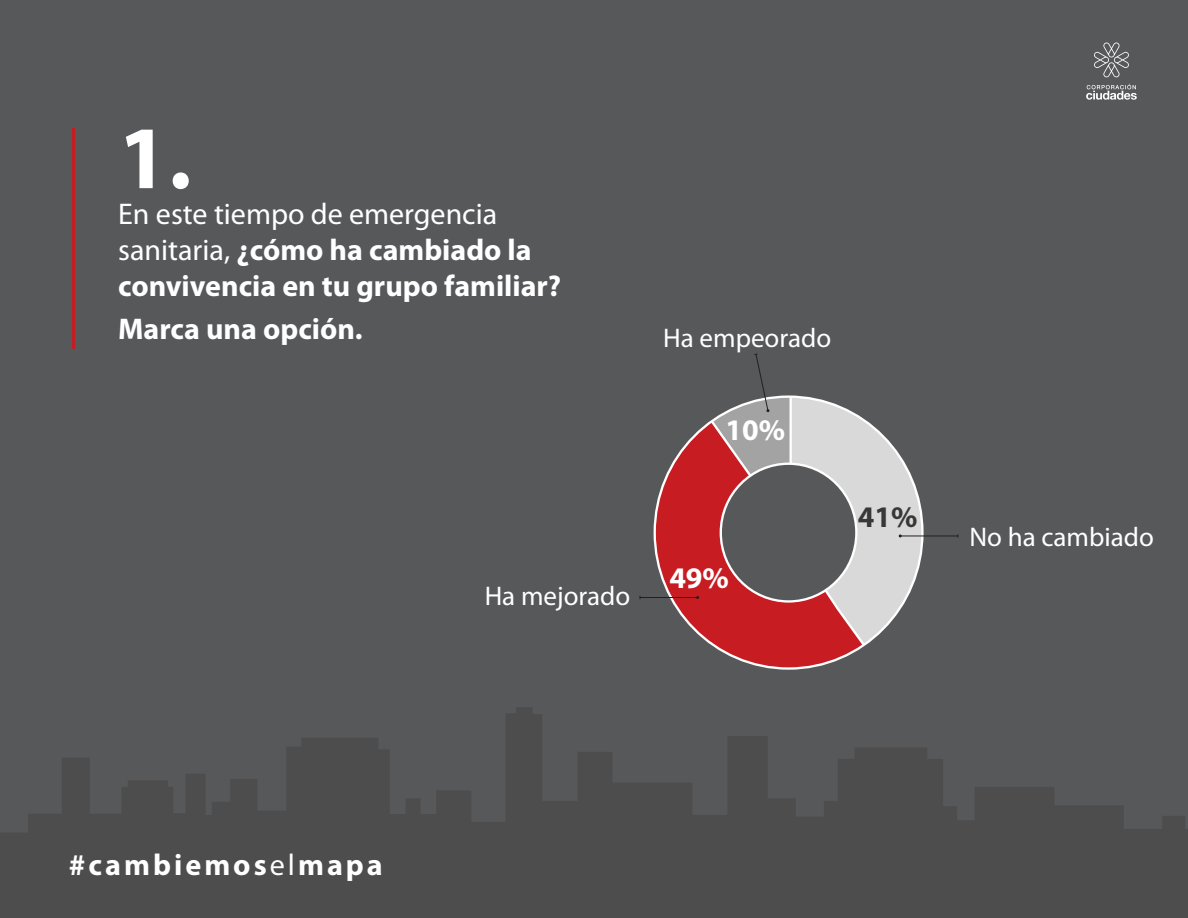
<style>
.page{position:relative;width:1188px;height:918px;background:#57585a}
.page>*{position:absolute;margin:0;border:0;box-sizing:border-box;transform-origin:0 0}
.t1{font:700 90px "Myriad Pro";color:#fff}
.t2{font:700 30.15px "Myriad Pro";letter-spacing:.1em;color:#fff}
.t3{font:700 30px/36px "Myriad Pro";color:#fff}
.t4{font:700 30px "Myriad Pro";color:#383838}
.t5{font:27px "Myriad Pro";color:#fff}
.s1{font-weight:400}
</style>
<div class="page">
<hr style="left:72px;top:128px;width:3px;height:221px;background:#c61c22">
<svg style="left:0;top:707px;width:1188px;height:211px;fill:#4d4d4d"></svg>
<svg style="left:1094px;top:43px;width:35px;height:34px"></svg>
<svg style="left:1086px;top:84px;width:51px;height:16px"></svg>
<div style="left:655px;top:397px;width:267px;height:272px;background:#c61c22;border-radius:50%"></div>
<hr style="left:900px;top:536px;width:58px;height:1px;background:#231f20">
<hr style="left:640px;top:597px;width:58px;height:1px;background:#231f20">
<svg style="left:691px;top:353px;width:231px;height:302px"></svg>
<p class="t1" style="left:118px;top:107px;width:75px">1.</p>
<p class="t3" style="left:118px;top:196px;width:445px"><span class="s1">En este tiempo de emergencia sanitaria,</span> ¿cómo ha cambiado la convivencia en tu grupo familiar?</p>
<p class="t3" style="left:118px;top:312px;width:246px">Marca una opción.</p>
<p class="t5" style="left:485px;top:581px;width:147px">Ha mejorado</p>
<p class="t5" style="left:663px;top:324px;width:169px">Ha empeorado</p>
<p class="t3" style="left:725px;top:413px;width:61px">10%</p>
<p class="t3" style="left:669px;top:560px;width:61px">49%</p>
<p class="t4" style="left:858px;top:500px;width:61px">41%</p>
<p class="t5" style="left:969px;top:522px;width:186px">No ha cambiado</p>
<p class="t2" style="left:69px;top:848px;width:316px">#cambiemos<span class="s1">el</span>mapa</p>
</div>
